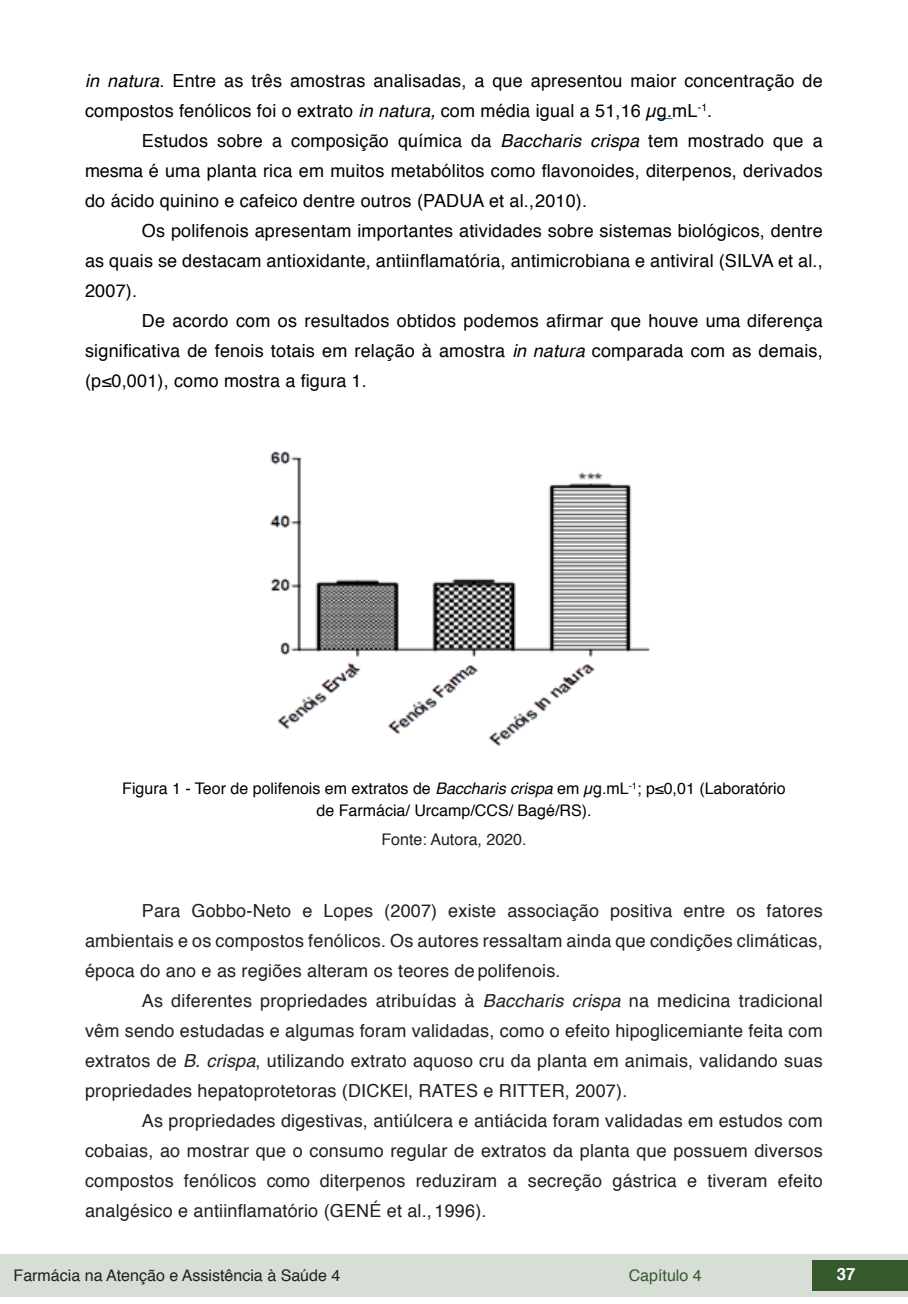
<style>
.page{position:relative;width:908px;height:1304px;background:#fff}
.page>*{position:absolute;margin:0;border:0;box-sizing:border-box;transform-origin:0 0}
.t1{font:18px/30px "Helvetica";letter-spacing:.01em;color:#231f20;text-align:justify}
.t2{font:18px/30px "Helvetica";letter-spacing:.01em;color:#000;text-align:justify}
.t3{font:700 16.8px "Helvetica";color:#fff}
.t4{font:16px/22px "Helvetica";color:#000;text-align:center}
.t5{font:16px "Helvetica";color:#231f20}
.t6{font:16px "Helvetica";color:#36592e}
.s1{font-style:italic}
</style>
<div class="page">
<div style="left:0;top:1254px;width:906px;height:43px;background:#d7ded5"></div>
<div style="left:812px;top:1261px;width:95px;height:30px;background:#36592e"></div>
<svg style="left:657px;top:118px;width:15px;height:1px"></svg>
<img style="left:270px;top:451px;width:380px;height:295px">
<p class="t2" style="left:85px;top:66px;width:738px"><span class="s1">in natura</span>. Entre as três amostras analisadas, a que apresentou maior concentração de compostos fenólicos foi o extrato <span class="s1">in natura,</span> com média igual a 51,16 µg.mL<sup>-1</sup>.</p>
<p class="t2" style="left:85px;top:126px;width:738px;text-indent:57px">Estudos sobre a composição química da <span class="s1">Baccharis crispa</span> tem mostrado que a mesma é uma planta rica em muitos metabólitos como flavonoides, diterpenos, derivados do ácido quinino e cafeico dentre outros (PADUA et al., 2010).</p>
<p class="t2" style="left:85px;top:216px;width:738px;text-indent:57px">Os polifenois apresentam importantes atividades sobre sistemas biológicos, dentre as quais se destacam antioxidante, antiinflamatória, antimicrobiana e antiviral (SILVA et al., 2007).</p>
<p class="t2" style="left:85px;top:306px;width:738px;text-indent:57px">De acordo com os resultados obtidos podemos afirmar que houve uma diferença significativa de fenois totais em relação à amostra <span class="s1">in natura</span> comparada com as demais, (p≤0,001), como mostra a figura 1.</p>
<p class="t4" style="left:122px;top:778px;width:664px">Figura 1 - Teor de polifenois em extratos de <span class="s1">Baccharis crispa</span> em µg.mL<sup>-1</sup>; p≤0,01 (Laboratório de Farmácia/ Urcamp/CCS/ Bagé/RS).</p>
<p class="t5" style="left:381px;top:827px;width:146px">Fonte: Autora, 2020.</p>
<p class="t1" style="left:85px;top:896px;width:738px;text-indent:57px">Para Gobbo-Neto e Lopes (2007) existe associação positiva entre os fatores ambientais e os compostos fenólicos. Os autores ressaltam ainda que condições climáticas, época do ano e as regiões alteram os teores de polifenois.</p>
<p class="t1" style="left:85px;top:986px;width:738px;text-indent:57px">As diferentes propriedades atribuídas à <span class="s1">Baccharis crispa</span> na medicina tradicional vêm sendo estudadas e algumas foram validadas, como o efeito hipoglicemiante feita com extratos de <span class="s1">B. crispa</span>, utilizando extrato aquoso cru da planta em animais, validando suas propriedades hepatoprotetoras (DICKEl, RATES e RITTER, 2007).</p>
<p class="t1" style="left:85px;top:1106px;width:738px;text-indent:57px">As propriedades digestivas, antiúlcera e antiácida foram validadas em estudos com cobaias, ao mostrar que o consumo regular de extratos da planta que possuem diversos compostos fenólicos como diterpenos reduziram a secreção gástrica e tiveram efeito analgésico e antiinflamatório (GENÉ et al., 1996).</p>
<p class="t5" style="left:14px;top:1263px;width:328px">Farmácia na Atenção e Assistência à Saúde 4</p>
<p class="t6" style="left:628px;top:1263px;width:74px">Capítulo 4</p>
<p class="t3" style="left:836px;top:1261px;width:20px">37</p>
</div>
